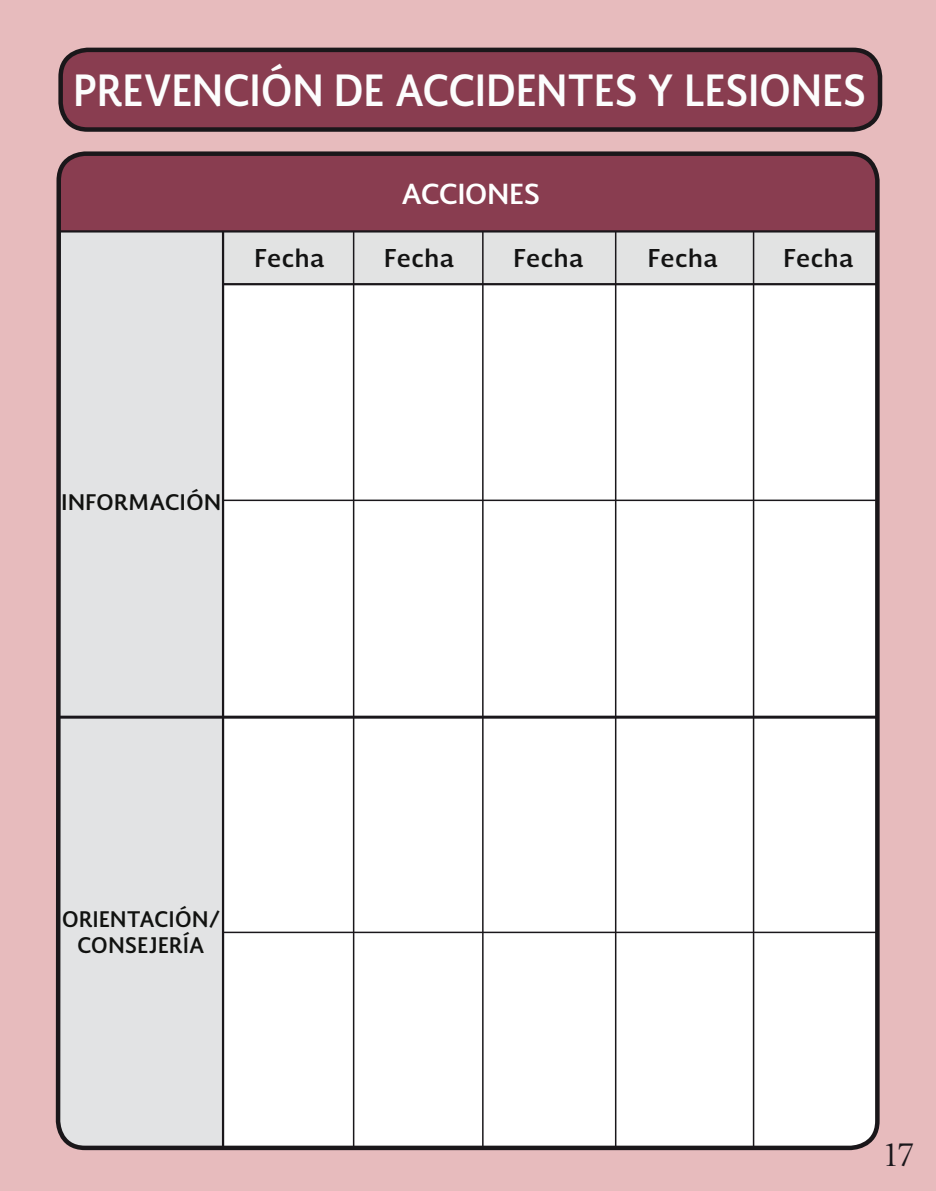
<style>
.page{position:relative;width:936px;height:1191px;background:#fff}
.page>*{position:absolute;margin:0;border:0;box-sizing:border-box;transform-origin:0 0}
.t1{font:700 42px "Soberana Sans";letter-spacing:.01em;color:#fcfdfd;scale:.91 1}
.t2{font:30px "Soberana Titular";color:#1a171b}
.t3{font:700 27px "Soberana Sans";color:#fff}
.t4{font:700 24px "Soberana Sans";letter-spacing:.025em;color:#131313}
.t5{font:700 21px/25.2px "Soberana Sans";letter-spacing:.025em;color:#111210;text-align:center;scale:.96 1}
.t6{font:700 21px "Soberana Sans";letter-spacing:.025em;color:#111210}
</style>
<div class="page">
<div style="left:0;top:0;width:935px;height:1191px;background:#e7bbbd"></div>
<div style="left:71px;top:285px;width:805px;height:864px;background:#fff"></div>
<hr style="left:223px;top:931px;width:654px;height:2px;background:#1a171b">
<div style="left:223px;top:231px;width:654px;height:53px;background:#e2e3e3"></div>
<div style="left:61px;top:50px;width:818px;height:79px;background:#893d50;border-radius:27px"></div>
<div style="left:58px;top:48px;width:824px;height:84px;border:4px solid #1a171a;border-radius:27px"></div>
<div style="left:61px;top:232px;width:161px;height:915px;background:#e2e3e4"></div>
<hr style="left:58px;top:715px;width:819px;height:3px;background:#1a171b">
<hr style="left:223px;top:499px;width:654px;height:2px;background:#1a171b">
<hr style="left:223px;top:283px;width:654px;height:2px;background:#1a171b">
<hr style="left:222px;top:231px;width:2px;height:918px;background:#1a171b">
<hr style="left:482px;top:231px;width:1px;height:918px;background:#1a171b">
<hr style="left:353px;top:229px;width:1px;height:920px;background:#1a171b">
<hr style="left:615px;top:229px;width:1px;height:920px;background:#1a171b">
<hr style="left:752px;top:228px;width:2px;height:921px;background:#1a171b">
<div style="left:61px;top:154px;width:816px;height:76px;background:#893d50"></div>
<div style="left:56px;top:151px;width:823px;height:999px;border:4px solid #1a171a;border-radius:27px"></div>
<hr style="left:61px;top:230px;width:814px;height:2px;background:#1a171b">
<p class="t1" style="left:74px;top:62px;width:872px">PREVENCIÓN DE ACCIDENTES Y LESIONES</p>
<p class="t3" style="left:401px;top:176px;width:140px">ACCIONES</p>
<p class="t4" style="left:254px;top:242px;width:71px">Fecha</p>
<p class="t4" style="left:384px;top:242px;width:71px">Fecha</p>
<p class="t4" style="left:513px;top:242px;width:71px">Fecha</p>
<p class="t4" style="left:648px;top:242px;width:71px">Fecha</p>
<p class="t4" style="left:783px;top:242px;width:71px">Fecha</p>
<p class="t6" style="left:62px;top:488px;width:161px">INFORMACIÓN</p>
<p class="t5" style="left:62px;top:906px;width:166px">ORIENTACIÓN/<br>CONSEJERÍA</p>
<p class="t2" style="left:883px;top:1135px;width:33px">17</p>
</div>
